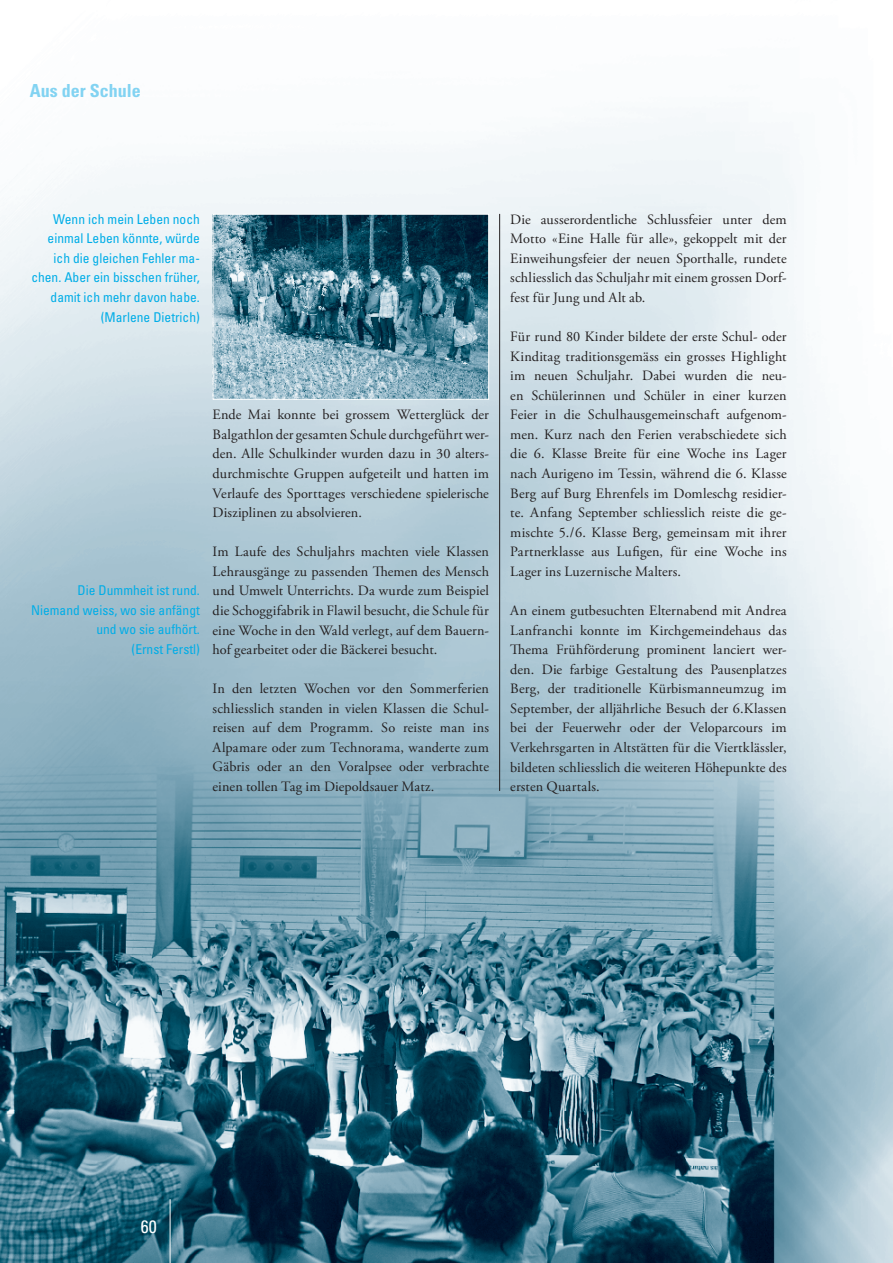
<style>
.page{position:relative;width:893px;height:1263px;background:#fff}
.page>*{position:absolute;margin:0;border:0;box-sizing:border-box;transform-origin:0 0}
.t1{font:700 condensed 18px "Univers";color:#82d3f2}
.t2{font:condensed 18px "Univers";color:#fff}
.t3{font:14.25px/19.5px "Adobe Garamond Pro";letter-spacing:.01em;color:#231f20;text-align:justify}
.t4{font:condensed 13.5px/19.5px "Univers";color:#00ade7;text-align:right}
</style>
<div class="page">
<img style="left:0;top:111px;width:893px;height:1152px">
<hr style="left:499px;top:214px;width:1px;height:577px;background:#231f20">
<img style="left:215px;top:216px;width:272px;height:182px">
<div style="left:213px;top:214px;width:276px;height:186px;border:1px solid #fff"></div>
<hr style="left:170px;top:1199px;width:1px;height:64px;background:#fff">
<p class="t1" style="left:30px;top:79px;width:112px">Aus der Schule</p>
<p class="t4" style="left:31px;top:209px;width:170px">Wenn ich mein Leben noch einmal Leben könnte, würde ich die gleichen Fehler ma&shy;chen. Aber ein bisschen früher, damit ich mehr davon habe. (Marlene Dietrich)</p>
<p class="t4" style="left:31px;top:581px;width:170px">Die Dummheit ist rund.<br>Niemand weiss, wo sie anfängt und wo sie aufhört.<br>(Ernst Ferstl)</p>
<p class="t3" style="left:213px;top:405px;width:278px">Ende Mai konnte bei grossem Wetterglück der Balgathlon der gesamten Schule durchgeführt wer&shy;den. Alle Schulkinder wurden dazu in 30 alters&shy;durchmischte Gruppen aufgeteilt und hatten im Verlaufe des Sporttages verschiedene spielerische Disziplinen zu absolvieren.</p>
<p class="t3" style="left:213px;top:542px;width:278px">Im Laufe des Schuljahrs machten viele Klassen Lehrausgänge zu passenden Themen des Mensch und Umwelt Unterrichts. Da wurde zum Beispiel die Schoggifabrik in Flawil besucht, die Schule für eine Woche in den Wald verlegt, auf dem Bauern&shy;hof gearbeitet oder die Bäckerei besucht.</p>
<p class="t3" style="left:213px;top:679px;width:278px">In den letzten Wochen vor den Sommerferien schliesslich standen in vielen Klassen die Schul&shy;reisen auf dem Programm. So reiste man ins Alpamare oder zum Technorama, wanderte zum Gäbris oder an den Voralpsee oder verbrachte einen tollen Tag im Diepoldsauer Matz.</p>
<p class="t3" style="left:510px;top:210px;width:278px">Die ausserordentliche Schlussfeier unter dem Motto «Eine Halle für alle», gekoppelt mit der Einweihungsfeier der neuen Sporthalle, rundete schliesslich das Schuljahr mit einem grossen Dorf&shy;fest für Jung und Alt ab.</p>
<p class="t3" style="left:510px;top:327px;width:278px">Für rund 80 Kinder bildete der erste Schul- oder Kinditag traditionsgemäss ein grosses Highlight im neuen Schuljahr. Dabei wurden die neu&shy;en Schülerinnen und Schüler in einer kurzen Feier in die Schulhausgemeinschaft aufgenom&shy;men. Kurz nach den Ferien verabschiedete sich die 6. Klasse Breite für eine Woche ins Lager nach Aurigeno im Tessin, während die 6. Klasse Berg auf Burg Ehrenfels im Domleschg residier&shy;te. Anfang September schliesslich reiste die ge&shy;mischte 5./6. Klasse Berg, gemeinsam mit ihrer Partnerklasse aus Lufigen, für eine Woche ins Lager ins Luzernische Malters.</p>
<p class="t3" style="left:510px;top:601px;width:278px">An einem gutbesuchten Elternabend mit Andrea Lanfranchi konnte im Kirchgemeindehaus das Thema Frühförderung prominent lanciert wer&shy;den. Die farbige Gestaltung des Pausenplatzes Berg, der traditionelle Kürbismanneumzug im September, der alljährliche Besuch der 6.Klassen bei der Feuerwehr oder der Veloparcours im Verkehrsgarten in Altstätten für die Viertklässler, bildeten schliesslich die weiteren Höhepunkte des ersten Quartals.</p>
<p class="t2" style="left:141px;top:1215px;width:17px">60</p>
</div>
